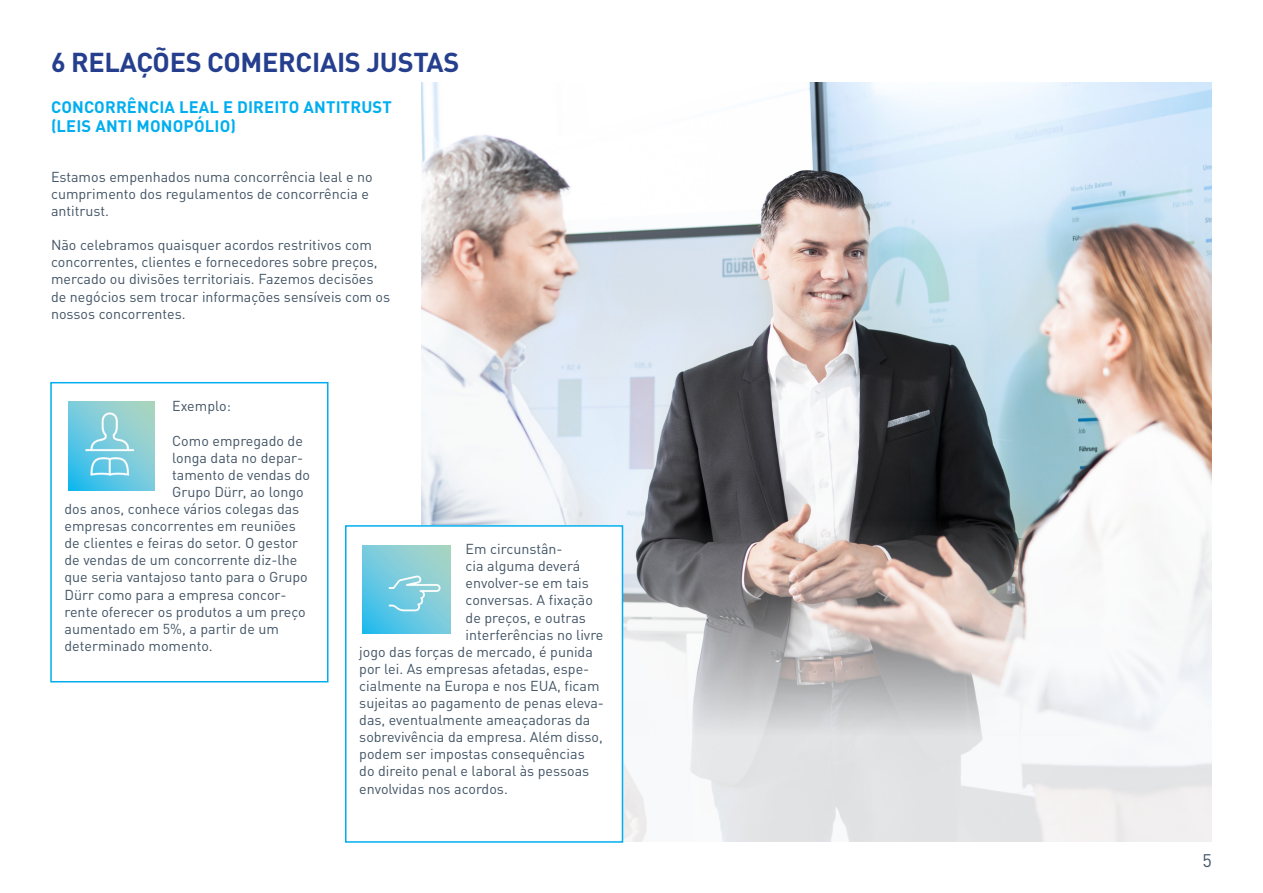
<style>
.page{position:relative;width:1263px;height:893px;background:#fff}
.page>*{position:absolute;margin:0;border:0;box-sizing:border-box;transform-origin:0 0}
.Überschrift{font:700 27px "DIN Pro";letter-spacing:-.01em;color:#253f8e}
.t1{font:18px "DIN Pro";color:#425465}
.Zwischenüberschrift{font:700 16.5px/19.8px "DIN Pro";letter-spacing:.01em;color:#00aeef}
.Fließtext{font:14.25px/17.1px "DIN Pro";color:#425465}
</style>
<div class="page">
<img style="left:422px;top:83px;width:790px;height:759px">
<div style="left:50px;top:382px;width:278px;height:300px;border:2px solid #00aeef"></div>
<div style="left:346px;top:526px;width:276px;height:316px;background:#fff"></div>
<div style="left:345px;top:525px;width:278px;height:318px;border:2px solid #00aeef"></div>
<img style="left:68px;top:402px;width:86px;height:88px">
<img style="left:362px;top:545px;width:89px;height:88px">
<p class="Überschrift" style="left:51px;top:39px;width:410px">6 RELAÇÕES COMERCIAIS JUSTAS</p>
<p class="Zwischenüberschrift" style="left:51px;top:95px;width:342px">CONCORRÊNCIA LEAL E DIREITO ANTITRUST (LEIS ANTI MONOPÓLIO)</p>
<p class="Fließtext" style="left:51px;top:167px;width:323px">Estamos empenhados numa concorrência leal e no cumprimento dos regulamentos de concorrência e antitrust.</p>
<p class="Fließtext" style="left:51px;top:235px;width:341px">Não celebramos quaisquer acordos restritivos com concorrentes, clientes e fornecedores sobre preços, mercado ou divisões territoriais. Fazemos decisões de negócios sem trocar informações sensíveis com os nossos concorrentes.</p>
<p class="Fließtext" style="left:172px;top:396px;width:60px">Exemplo:</p>
<p class="Fließtext" style="left:172px;top:431px;width:132px">Como empregado de</p>
<p class="Fließtext" style="left:172px;top:448px;width:132px">longa data no depar-</p>
<p class="Fließtext" style="left:172px;top:465px;width:139px">tamento de vendas do</p>
<p class="Fließtext" style="left:172px;top:482px;width:133px">Grupo Dürr, ao longo</p>
<p class="Fließtext" style="left:65px;top:499px;width:236px">dos anos, conhece vários colegas das</p>
<p class="Fließtext" style="left:65px;top:516px;width:233px">empresas concorrentes em reuniões</p>
<p class="Fließtext" style="left:65px;top:533px;width:235px">de clientes e feiras do setor. O gestor</p>
<p class="Fließtext" style="left:65px;top:550px;width:234px">de vendas de um concorrente diz-lhe</p>
<p class="Fließtext" style="left:65px;top:567px;width:245px">que seria vantajoso tanto para o Grupo</p>
<p class="Fließtext" style="left:65px;top:584px;width:223px">Dürr como para a empresa concor-</p>
<p class="Fließtext" style="left:65px;top:602px;width:243px">rente oferecer os produtos a um preço</p>
<p class="Fließtext" style="left:65px;top:619px;width:216px">aumentado em 5%, a partir de um</p>
<p class="Fließtext" style="left:65px;top:636px;width:147px">determinado momento.</p>
<p class="Fließtext" style="left:466px;top:539px;width:98px">Em circunstân-</p>
<p class="Fließtext" style="left:466px;top:556px;width:116px">cia alguma deverá</p>
<p class="Fließtext" style="left:466px;top:573px;width:125px">envolver-se em tais</p>
<p class="Fließtext" style="left:466px;top:590px;width:129px">conversas. A fixação</p>
<p class="Fließtext" style="left:466px;top:607px;width:122px">de preços, e outras</p>
<p class="Fließtext" style="left:466px;top:624px;width:139px">interferências no livre</p>
<p class="Fließtext" style="left:359px;top:642px;width:235px">jogo das forças de mercado, é punida</p>
<p class="Fließtext" style="left:359px;top:659px;width:232px">por lei. As empresas afetadas, espe-</p>
<p class="Fließtext" style="left:359px;top:676px;width:242px">cialmente na Europa e nos EUA, ficam</p>
<p class="Fließtext" style="left:359px;top:693px;width:246px">sujeitas ao pagamento de penas eleva-</p>
<p class="Fließtext" style="left:359px;top:710px;width:233px">das, eventualmente ameaçadoras da</p>
<p class="Fließtext" style="left:359px;top:727px;width:245px">sobrevivência da empresa. Além disso,</p>
<p class="Fließtext" style="left:359px;top:744px;width:227px">podem ser impostas consequências</p>
<p class="Fließtext" style="left:359px;top:761px;width:232px">do direito penal e laboral às pessoas</p>
<p class="Fließtext" style="left:359px;top:778px;width:148px">envolvidas nos acordos.</p>
<p class="t1" style="left:1202px;top:847px;width:11px">5</p>
</div>
